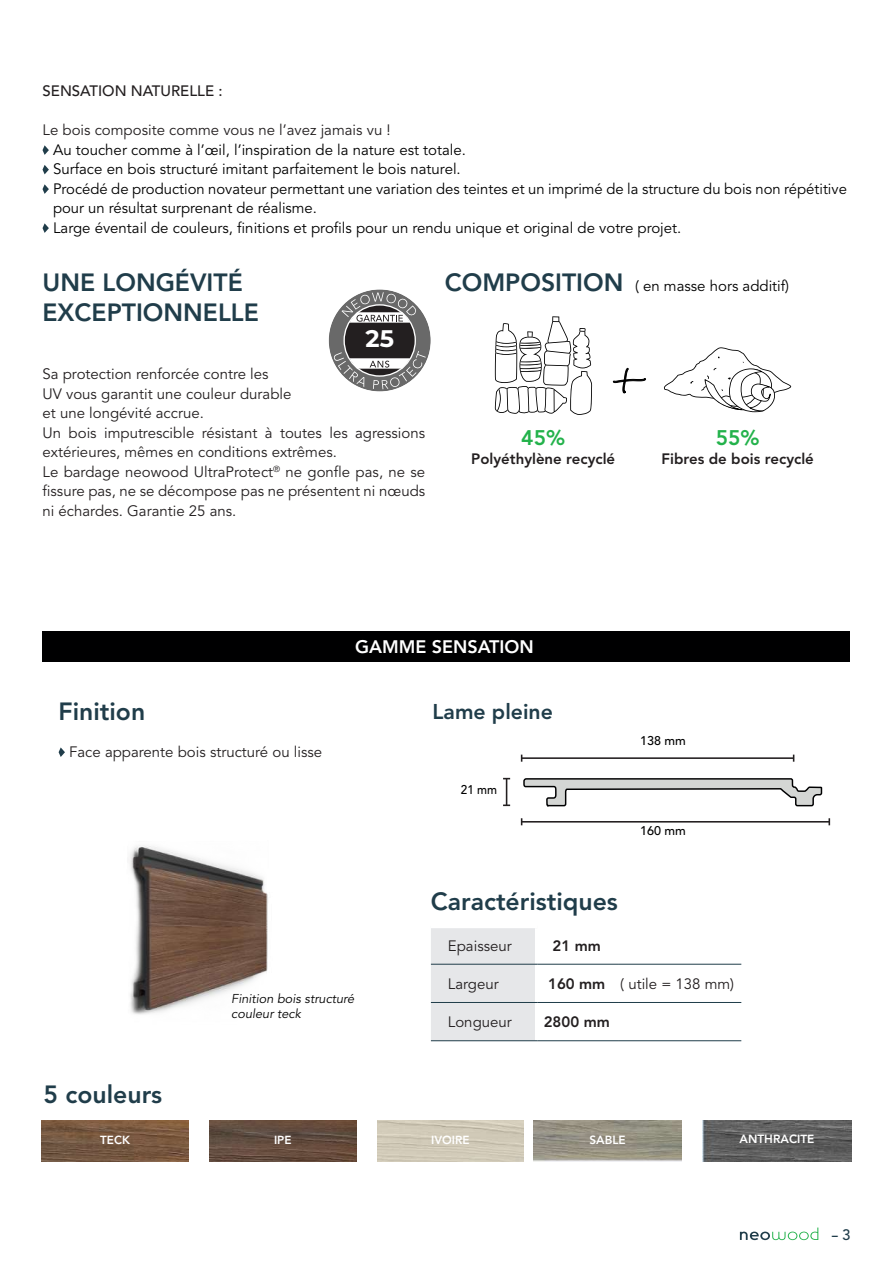
<style>
.page{position:relative;width:893px;height:1263px;background:#fff}
.page>*{position:absolute;margin:0;border:0;box-sizing:border-box;transform-origin:0 0}
.t1{font:800 24.75px/29.7px "Avenir LT Std";color:#203d4a}
.t2{font:700 24px "Montserrat";color:#fff}
.t3{font:800 21.3px "Avenir LT Std";color:#203d4a}
.t4{font:800 21px "Avenir LT Std";color:#23b24b}
.t5{font:800 18px "Avenir LT Std";color:#fff}
.t6{font:15px/19.5px "Avenir LT Std";color:#231f20}
.t7{font:15px/19.5px "Avenir LT Std";color:#000}
.t8{font:800 15px "Avenir LT Std";color:#231f20}
.t9{font:500 15px "Avenir LT Std";color:#231f20}
.t10{font:500 15px "Avenir LT Std";color:#203d4a;scale:1.6 1}
.t11{font:italic 12.75px/14.5px "Avenir LT Std";color:#000}
.t12{font:500 12.6px "Avenir LT Std";color:#000}
.t13{font:500 12.6px "Avenir LT Std";color:#000;scale:.93 1}
.t14{font:800 11.85px "Avenir LT Std";color:#fff}
.t15{font:800 11.7px "Avenir LT Std";color:#fff}
.s1{font-weight:800;font-size:24.75px;color:#203d4a}
.s2{font-weight:800}
</style>
<div class="page">
<div style="left:43px;top:631px;width:807px;height:31px;background:#000001"></div>
<svg style="left:740px;top:1227px;width:78px;height:13px"></svg>
<svg style="left:43px;top:145px;width:6px;height:10px"></svg>
<svg style="left:43px;top:165px;width:6px;height:9px"></svg>
<svg style="left:43px;top:184px;width:6px;height:10px"></svg>
<svg style="left:43px;top:223px;width:6px;height:10px"></svg>
<div style="left:431px;top:928px;width:104px;height:112px;background:#e6e7e9"></div>
<hr style="left:431px;top:964px;width:106px;height:1px;background:#203d4a">
<hr style="left:537px;top:964px;width:81px;height:1px;background:#203d4a">
<hr style="left:618px;top:964px;width:123px;height:1px;background:#203d4a">
<hr style="left:431px;top:1002px;width:106px;height:1px;background:#203d4a">
<hr style="left:537px;top:1002px;width:81px;height:1px;background:#203d4a">
<hr style="left:618px;top:1002px;width:123px;height:1px;background:#203d4a">
<hr style="left:431px;top:1040px;width:106px;height:1px;background:#203d4a">
<hr style="left:537px;top:1040px;width:81px;height:1px;background:#203d4a">
<hr style="left:618px;top:1040px;width:123px;height:1px;background:#203d4a">
<hr style="left:522px;top:821px;width:307px;height:1px;background:#231f20">
<svg style="left:828px;top:818px;width:2px;height:7px"></svg>
<svg style="left:503px;top:778px;width:7px;height:28px"></svg>
<svg style="left:59px;top:747px;width:6px;height:10px"></svg>
<svg style="left:664px;top:347px;width:127px;height:66px"></svg>
<svg style="left:612px;top:367px;width:34px;height:27px"></svg>
<svg style="left:495px;top:316px;width:97px;height:99px"></svg>
<img style="left:128px;top:845px;width:140px;height:170px">
<hr style="left:522px;top:757px;width:272px;height:2px;background:#231f20">
<img style="left:209px;top:1121px;width:147px;height:40px">
<img style="left:42px;top:1121px;width:147px;height:40px">
<img style="left:533px;top:1120px;width:149px;height:41px">
<img style="left:703px;top:1120px;width:148px;height:41px">
<svg style="left:330px;top:291px;width:100px;height:99px"></svg>
<div style="left:327px;top:288px;width:106px;height:105px;border:2px solid #fff;border-radius:50%"></div>
<svg style="left:333px;top:292px;width:93px;height:97px"></svg>
<svg style="left:523px;top:778px;width:300px;height:29px"></svg>
<p class="t9" style="left:43px;top:83px;width:182px">SENSATION NATURELLE :</p>
<p class="t6" style="left:43px;top:121px;width:350px">Le bois composite comme vous ne l’avez jamais vu !</p>
<p class="t7" style="left:53px;top:140px;width:795px">Au toucher comme à l’œil, l’inspiration de la nature est totale.<br>Surface en bois structuré imitant parfaitement le bois naturel.<br>Procédé de production novateur permettant une variation des teintes et un imprimé de la structure du bois non répétitive pour un résultat surprenant de réalisme.<br>Large éventail de couleurs, finitions et profils pour un rendu unique et original de votre projet.</p>
<h1 class="t1" style="left:43px;top:268px;width:218px">UNE LONGÉVITÉ<br>EXCEPTIONNELLE</h1>
<h2 class="t2" style="left:365px;top:321px;width:30px">25</h2>
<p class="t6" style="left:43px;top:365px;width:384px">Sa protection renforcée contre les<br>UV vous garantit une couleur durable<br>et une longévité accrue.<br>Un bois imputrescible résistant à toutes les agressions extérieures, mêmes en conditions extrêmes.<br>Le bardage neowood UltraProtect<sup>®</sup> ne gonfle pas, ne se fissure pas, ne se décompose pas ne présentent ni nœuds ni échardes. Garantie 25 ans.</p>
<p class="t7" style="left:445px;top:277px;width:346px"><span class="s1">COMPOSITION</span> ( en masse hors additif)</p>
<h3 class="t4" style="left:521px;top:425px;width:45px">45%</h3>
<p class="t8" style="left:471px;top:450px;width:145px">Polyéthylène recyclé</p>
<h3 class="t4" style="left:716px;top:425px;width:45px">55%</h3>
<p class="t8" style="left:662px;top:450px;width:154px">Fibres de bois recyclé</p>
<h1 class="t1" style="left:59px;top:697px;width:88px">Finition</h1>
<p class="t6" style="left:69px;top:742px;width:255px">Face apparente bois structuré ou lisse</p>
<p class="t5" style="left:355px;top:636px;width:180px">GAMME SENSATION</p>
<h3 class="t3" style="left:433px;top:699px;width:122px">Lame pleine</h3>
<p class="t13" style="left:461px;top:783px;width:40px">21 mm</p>
<p class="t12" style="left:640px;top:733px;width:47px">138 mm</p>
<p class="t12" style="left:640px;top:823px;width:47px">160 mm</p>
<h1 class="t1" style="left:44px;top:1080px;width:120px">5 couleurs</h1>
<p class="t11" style="left:231px;top:992px;width:125px">Finition bois structuré couleur teck</p>
<h1 class="t1" style="left:431px;top:887px;width:189px">Caractéristiques</h1>
<p class="t6" style="left:448px;top:936px;width:65px">Epaisseur</p>
<p class="t8" style="left:553px;top:937px;width:50px">21 mm</p>
<p class="t6" style="left:448px;top:974px;width:52px">Largeur</p>
<p class="t6" style="left:548px;top:974px;width:188px"><span class="s2">160 mm</span> ( utile = 138 mm)</p>
<p class="t6" style="left:448px;top:1013px;width:65px">Longueur</p>
<p class="t8" style="left:544px;top:1013px;width:68px">2800 mm</p>
<p class="t15" style="left:100px;top:1133px;width:31px">TECK</p>
<p class="t15" style="left:274px;top:1133px;width:19px">IPE</p>
<p class="t15" style="left:431px;top:1133px;width:40px">IVOIRE</p>
<p class="t14" style="left:589px;top:1133px;width:38px">SABLE</p>
<p class="t14" style="left:740px;top:1132px;width:76px">ANTHRACITE</p>
<p class="t10" style="left:831px;top:1226px;width:14px">- 3</p>
</div>
